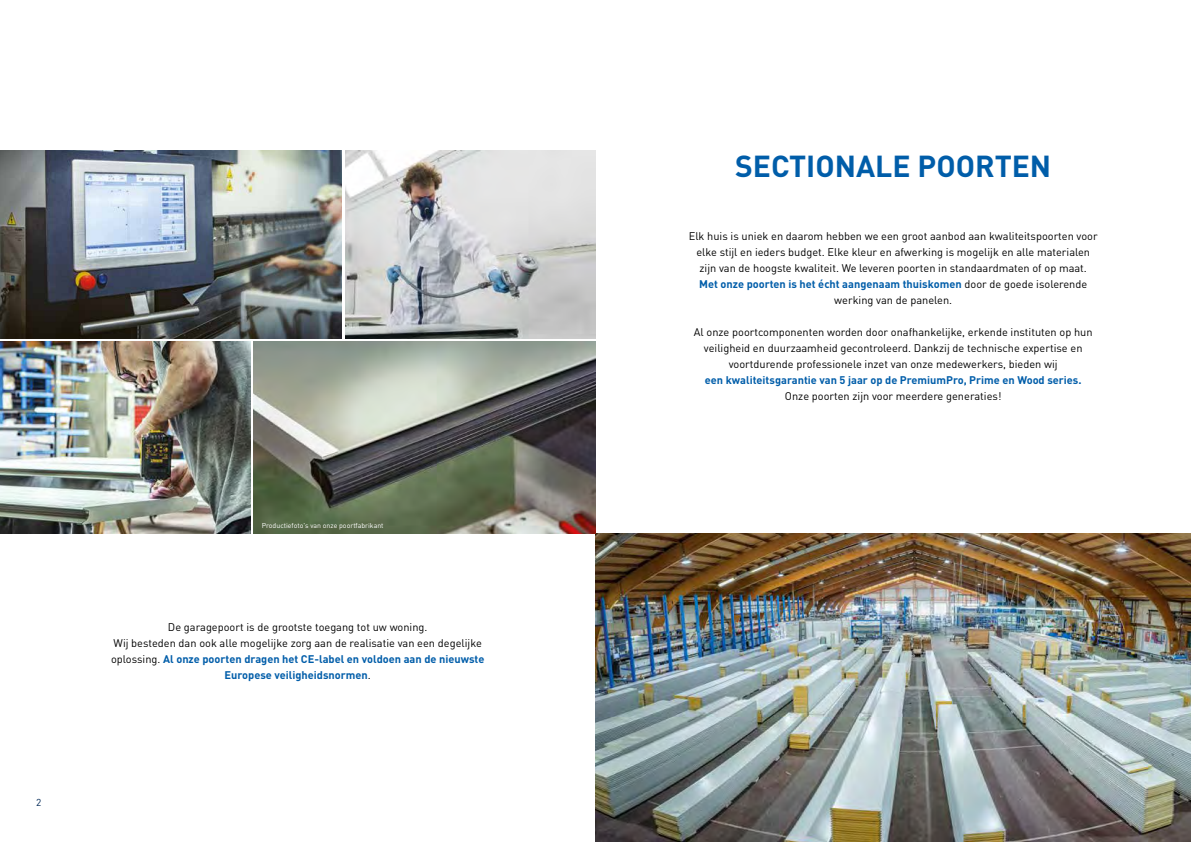
<style>
.page{position:relative;width:1191px;height:842px;background:#fff}
.page>*{position:absolute;margin:0;border:0;box-sizing:border-box;transform-origin:0 0}
.t1{font:700 30px "DIN Pro";color:#005da9}
.t2{font:11px/16px "DIN Pro";color:#000;text-align:center}
.t3{font:700 11px "DIN Pro";color:#005da9}
.t4{font:10px "DIN Pro";color:#002856}
.t5{font:7px "DIN Pro";color:#fff}
.s1{font-weight:700;color:#005da9}
</style>
<div class="page">
<img style="left:595px;top:533px;width:596px;height:309px">
<img style="left:0;top:342px;width:250px;height:191px">
<img style="left:345px;top:150px;width:250px;height:188px">
<img style="left:254px;top:342px;width:341px;height:191px">
<img style="left:0;top:150px;width:342px;height:188px">
<p class="t4" style="left:36px;top:795px;width:7px">2</p>
<p class="t5" style="left:262px;top:520px;width:123px">Productiefoto's van onze poortfabrikant</p>
<p class="t2" style="left:111px;top:619px;width:375px">De garagepoort is de grootste toegang tot uw woning.<br>Wij besteden dan ook alle mogelijke zorg aan de realisatie van een degelijke oplossing. <span class="s1">Al onze poorten dragen het CE-label en voldoen aan de nieuwste Europese veiligheidsnormen</span>.</p>
<h1 class="t1" style="left:735px;top:146px;width:318px">SECTIONALE POORTEN</h1>
<p class="t2" style="left:689px;top:227px;width:410px">Elk huis is uniek en daarom hebben we een groot aanbod aan kwaliteitspoorten voor elke stijl en ieders budget. Elke kleur en afwerking is mogelijk en alle materialen zijn van de hoogste kwaliteit. We leveren poorten in standaardmaten of op maat.<br><span class="s1">Met onze poorten is het écht aangenaam thuiskomen</span> door de goede isolerende werking van de panelen.</p>
<p class="t2" style="left:694px;top:323px;width:400px">Al onze poortcomponenten worden door onafhankelijke, erkende instituten op hun veiligheid en duurzaamheid gecontroleerd. Dankzij de technische expertise en voortdurende professionele inzet van onze medewerkers, bieden wij</p>
<p class="t3" style="left:705px;top:372px;width:378px">een kwaliteitsgarantie van 5 jaar op de PremiumPro, Prime en Wood series.</p>
<p class="t2" style="left:785px;top:388px;width:218px">Onze poorten zijn voor meerdere generaties!</p>
</div>
